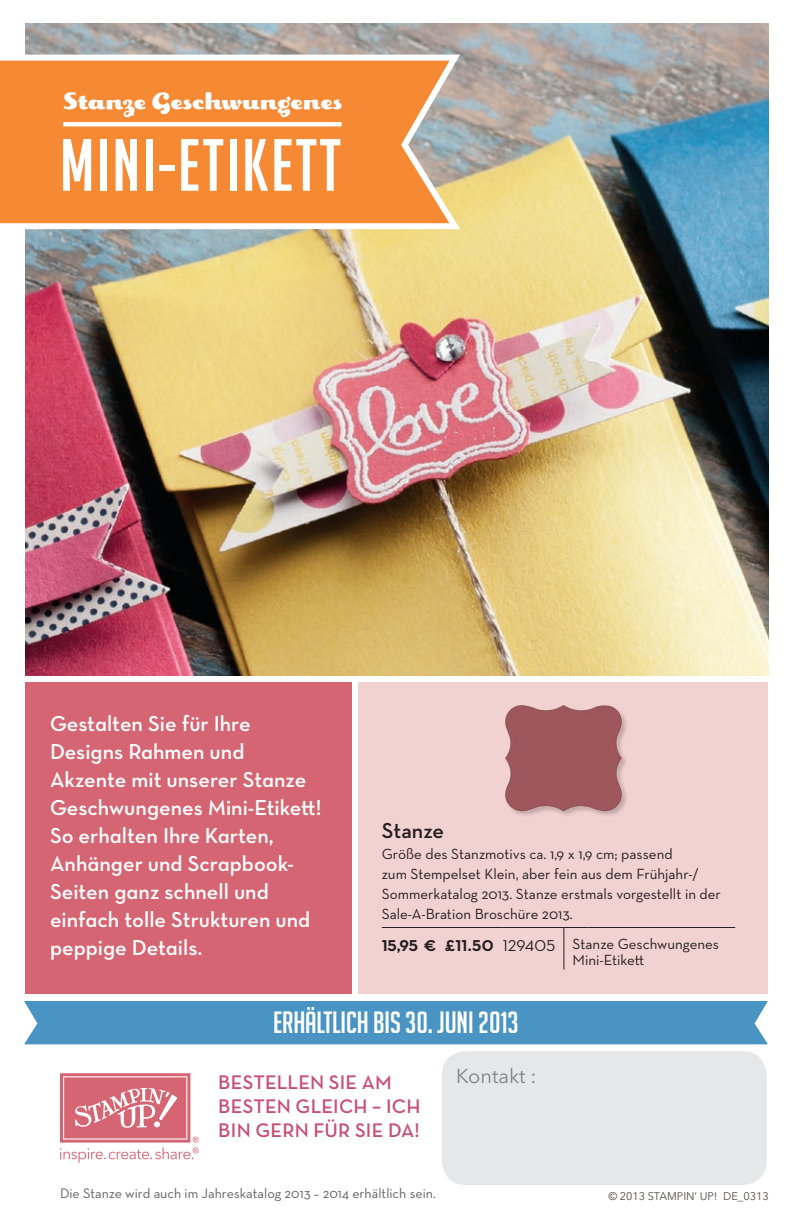
<style>
.page{position:relative;width:792px;height:1224px;background:#fff}
.page>*{position:absolute;margin:0;border:0;box-sizing:border-box;transform-origin:0 0}
.t1{font:72px "Big Noodle Titling";letter-spacing:.03em;color:#fff}
.t2{font:30px "Big Noodle Titling";letter-spacing:-.005em;color:#fff}
.t3{font:27.4px "Geetype";color:#fff}
.t4{font:22px/28px "Neutraface Text Demi Alt";color:#fff}
.Coordinating_Product{font:600 22px "Neutraface Text";color:#231f20}
.t5{font:600 20px/24px "Neutraface Text";letter-spacing:.01em;color:#c74f74}
.t6{font:20px "Avenir Next LT Pro";color:#808285}
.t7{font:700 16px "Neutraface Text";letter-spacing:.01em;color:#231f20}
.t8{font:16px "Neutraface Text";letter-spacing:.005em;color:#231f20}
.t9{font:15px/20px "Neutraface Text";color:#231f20}
.t10{font:14px "Neutraface Text";color:#636366}
.t11{font:11px "Avenir Next LT Pro";color:#524a47}
</style>
<div class="page">
<img style="left:25px;top:24px;width:744px;height:651px">
<div style="left:442px;top:1051px;width:325px;height:134px;background:#e6e7e9;border-radius:24px"></div>
<svg style="left:60px;top:1073px;width:139px;height:90px"></svg>
<div style="left:25px;top:682px;width:327px;height:312px;background:#d56572"></div>
<div style="left:358px;top:682px;width:410px;height:312px;background:#f2d2d0"></div>
<div style="left:505px;top:705px;width:124px;height:113px;background:#231f20;opacity:.25"></div>
<img style="left:505px;top:705px;width:120px;height:107px">
<div style="left:24px;top:1001px;width:744px;height:43px;background:#4994c3"></div>
<svg style="left:0;top:49px;width:466px;height:183px"></svg>
<hr style="left:63px;top:122px;width:279px;height:4px;background:#fff">
<hr style="left:382px;top:927px;width:63px;height:1px;background:#231f20">
<hr style="left:445px;top:927px;width:58px;height:1px;background:#231f20">
<hr style="left:503px;top:927px;width:61px;height:1px;background:#231f20">
<svg style="left:563px;top:927px;width:25px;height:43px"></svg>
<hr style="left:588px;top:927px;width:37px;height:1px;background:#231f20">
<svg style="left:625px;top:927px;width:24px;height:1px"></svg>
<hr style="left:649px;top:927px;width:86px;height:1px;background:#231f20">
<p class="t3" style="left:63px;top:84px;width:280px">Stanze Geschwungenes</p>
<p class="t1" style="left:60px;top:126px;width:283px">MINI-ETIKETT</p>
<p class="t4" style="left:50px;top:710px;width:273px">Gestalten Sie für Ihre<br>Designs Rahmen und<br>Akzente mit unserer Stanze<br>Geschwungenes Mini-Etikett!<br>So erhalten Ihre Karten,<br>Anhänger und Scrapbook-<br>Seiten ganz schnell und einfach tolle Strukturen und peppige Details.</p>
<p class="Coordinating_Product" style="left:382px;top:817px;width:64px">Stanze</p>
<p class="t9" style="left:382px;top:843px;width:341px">Größe des Stanzmotivs ca. 1,9 x 1,9 cm; passend<br>zum Stempelset Klein, aber fein aus dem Frühjahr-/ Sommerkatalog 2013. Stanze erstmals vorgestellt in der Sale-A-Bration Broschüre 2013.</p>
<p class="t7" style="left:382px;top:936px;width:56px">15,95 €</p>
<p class="t7" style="left:445px;top:936px;width:50px">£11.50</p>
<p class="t8" style="left:503px;top:936px;width:54px">129405</p>
<p class="t9" style="left:573px;top:936px;width:148px;line-height:16px">Stanze Geschwungenes<br>Mini-Etikett</p>
<p class="t2" style="left:273px;top:1006px;width:247px">ERHÄLTLICH BIS 30. JUNI 2013</p>
<p class="t5" style="left:218px;top:1070px;width:204px">BESTELLEN SIE AM<br>BESTEN GLEICH – ICH<br>BIN GERN FÜR SIE DA!</p>
<p class="t10" style="left:60px;top:1185px;width:377px">Die Stanze wird auch im Jahreskatalog 2013 – 2014 erhältlich sein.</p>
<p class="t6" style="left:456px;top:1064px;width:82px">Kontakt :</p>
<p class="t11" style="left:608px;top:1189px;width:162px">© 2013 STAMPIN’ UP! DE_0313</p>
</div>
